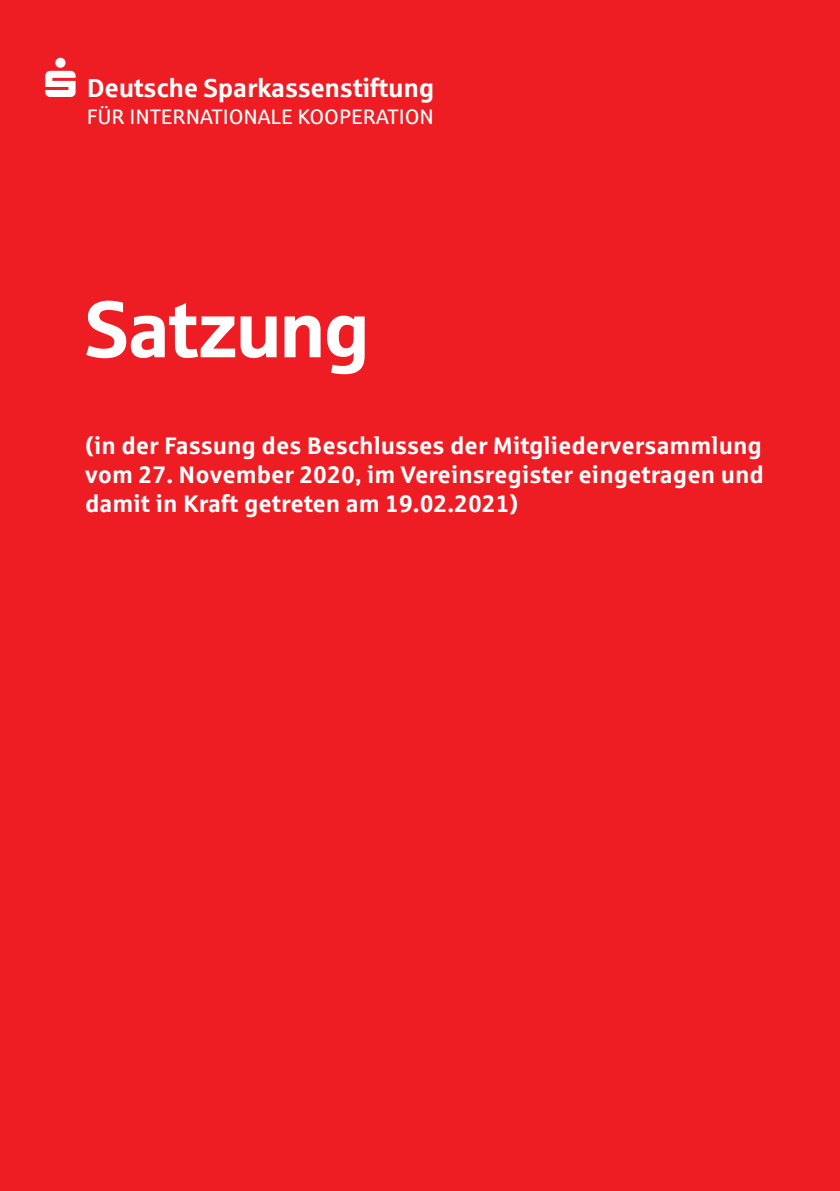
<style>
.page{position:relative;width:840px;height:1191px;background:#fff}
.page>*{position:absolute;margin:0;border:0;box-sizing:border-box;transform-origin:0 0}
.t1{font:80px "Sparkasse Head";color:#fff}
.t2{font:700 26px "Sparkasse Rg";letter-spacing:-.015em;color:#fff}
.t3{font:700 24px/28.8px "Sparkasse Rg";color:#fff;text-align:justify}
.t4{font:21px "Sparkasse Rg";letter-spacing:-.005em;color:#fff}
</style>
<div class="page">
<div style="left:0;top:0;width:839px;height:1191px;background:#ee1d23"></div>
<p class="t2" style="left:87px;top:74px;width:349px">Deutsche Sparkassenstiftung</p>
<p class="t4" style="left:87px;top:106px;width:348px">FÜR INTERNATIONALE KOOPERATION</p>
<h1 class="t1" style="left:85px;top:286px;width:285px">Satzung</h1>
<p class="t3" style="left:85px;top:432px;width:680px">(in der Fassung des Beschlusses der Mitgliederversammlung vom 27. November 2020, im Vereinsregister eingetragen und damit in Kraft getreten am 19.02.2021)</p>
</div>
